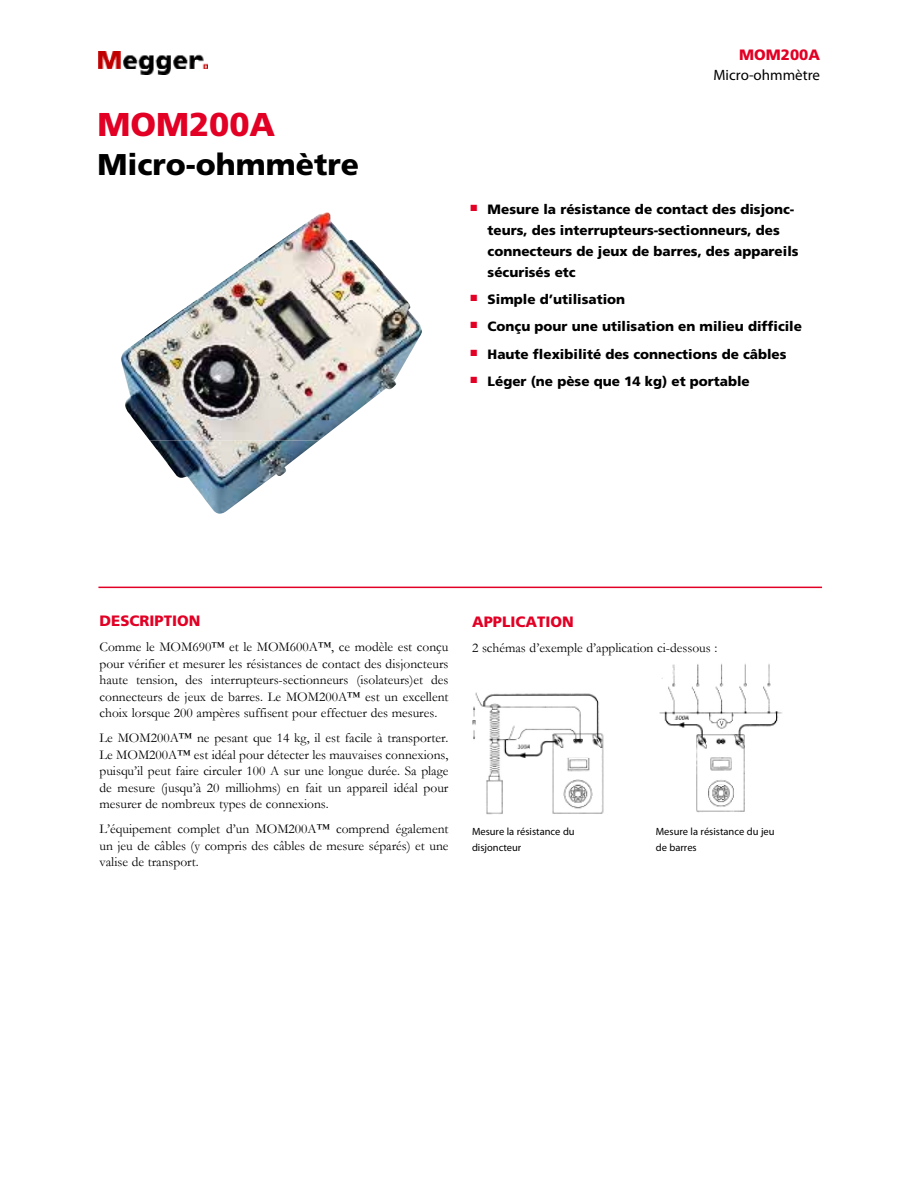
<style>
.page{position:relative;width:918px;height:1188px;background:#fff}
.page>*{position:absolute;margin:0;border:0;box-sizing:border-box;transform-origin:0 0}
.t1{font:900 33px "Frutiger";color:#e20025}
.t2{font:900 30px "Frutiger";color:#000}
.t3{font:900 15px "Frutiger";color:#e20025}
.t4{font:15px "Myriad Pro";color:#000}
.t5{font:13.5px/16.5px "Garamond";color:#000;text-align:justify}
.t6{font:900 13.5px/21px "Frutiger";color:#000}
.t7{font:10.5px "Myriad Pro";color:#000}
</style>
<div class="page">
<img style="left:121px;top:212px;width:301px;height:229px">
<img style="left:150px;top:441px;width:168px;height:73px">
<hr style="left:98px;top:587px;width:724px;height:1px;background:#e20025">
<img style="left:472px;top:692px;width:132px;height:123px">
<img style="left:659px;top:663px;width:123px;height:150px">
<img style="left:99px;top:52px;width:108px;height:22px">
<h1 class="t1" style="left:97px;top:105px;width:179px">MOM200A</h1>
<h2 class="t2" style="left:97px;top:147px;width:263px">Micro-ohmmètre</h2>
<p class="t3" style="left:739px;top:46px;width:82px">MOM200A</p>
<p class="t4" style="left:714px;top:65px;width:108px">Micro-ohmmètre</p>
<p class="t6" style="left:488px;top:198px;width:313px;text-indent:-17px"><sup>■</sup> Mesure la résistance de contact des disjonc&shy;teurs, des interrupteurs-sectionneurs, des connecteurs de jeux de barres, des appareils sécurisés etc</p>
<p class="t6" style="left:471px;top:289px;width:156px"><sup>■</sup> Simple d’utilisation</p>
<p class="t6" style="left:471px;top:316px;width:333px"><sup>■</sup> Conçu pour une utilisation en milieu difficile</p>
<p class="t6" style="left:471px;top:343px;width:318px"><sup>■</sup> Haute flexibilité des connections de câbles</p>
<p class="t6" style="left:471px;top:371px;width:281px"><sup>■</sup> Léger (ne pèse que 14 kg) et portable</p>
<p class="t3" style="left:100px;top:612px;width:102px">DESCRIPTION</p>
<p class="t5" style="left:99px;top:638px;width:351px">Comme le MOM690™ et le MOM600A™, ce modèle est conçu pour vérifier et mesurer les résistances de contact des disjoncteurs haute tension, des interrupteurs-sectionneurs (isolateurs)et des connecteurs de jeux de barres. Le MOM200A™ est un excellent choix lorsque 200 ampères suffisent pour effectuer des mesures.</p>
<p class="t5" style="left:99px;top:729px;width:350px">Le MOM200A™ ne pesant que 14 kg, il est facile à transporter.<br>Le MOM200A™ est idéal pour détecter les mauvaises connexions, puisqu’il peut faire circuler 100 A sur une longue durée. Sa plage de mesure (jusqu’à 20 milliohms) en fait un appareil idéal pour mesurer de nombreux types de connexions.</p>
<p class="t5" style="left:99px;top:820px;width:351px">L’équipement complet d’un MOM200A™ comprend également un jeu de câbles (y compris des câbles de mesure séparés) et une valise de transport.</p>
<p class="t3" style="left:472px;top:612px;width:22px">Application</p>
<p class="t5" style="left:472px;top:639px;width:247px">2 schémas d’exemple d’application ci-dessous :</p>
<p class="t7" style="left:472px;top:825px;width:104px">Mesure la résistance du</p>
<p class="t7" style="left:656px;top:825px;width:120px">Mesure la résistance du jeu</p>
<p class="t7" style="left:472px;top:841px;width:51px">disjoncteur</p>
<p class="t7" style="left:656px;top:841px;width:42px">de barres</p>
</div>
